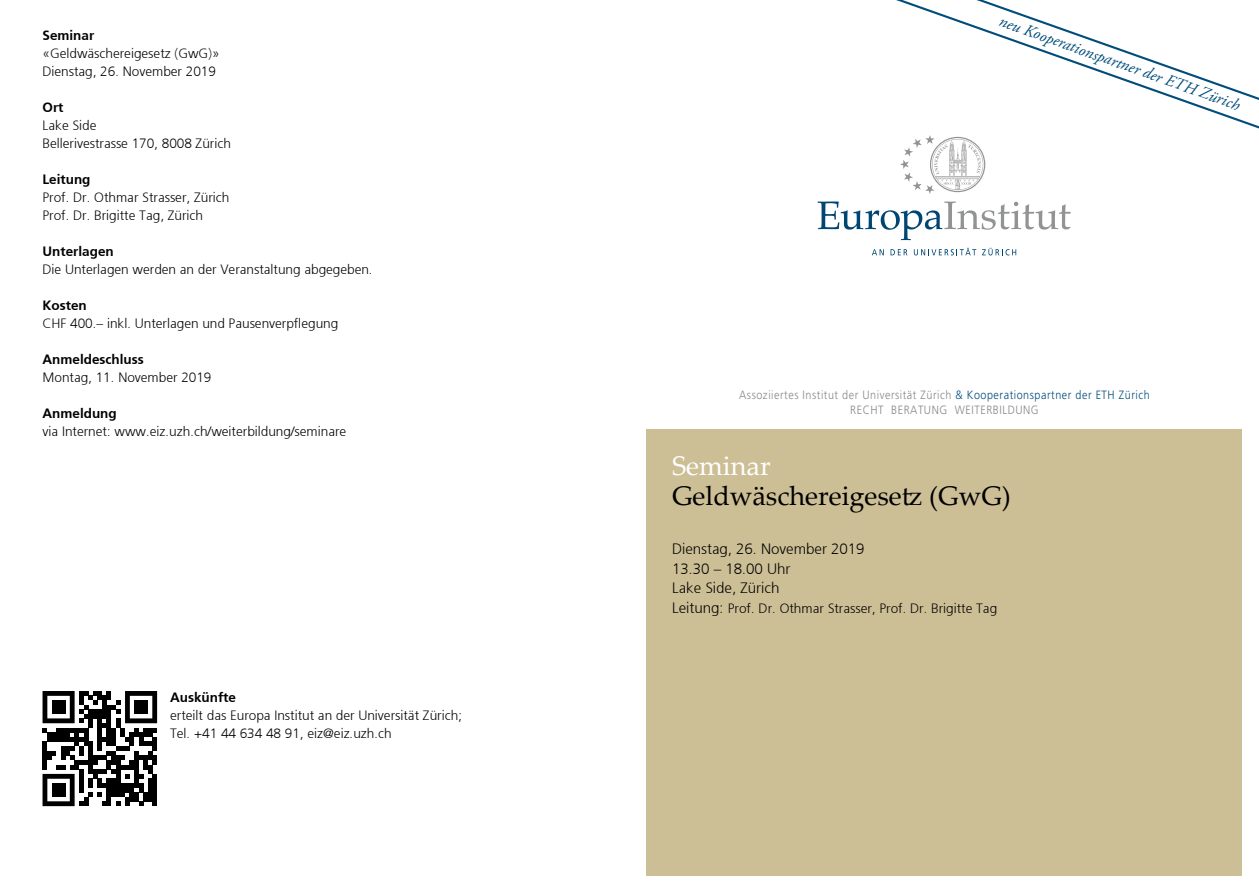
<style>
.page{position:relative;width:1259px;height:893px;background:#fff}
.page>*{position:absolute;margin:0;border:0;box-sizing:border-box;transform-origin:0 0}
.t1{font:27px "Palatino Linotype";color:#000}
.t2{font:27px "Palatino Linotype";color:#fff}
.t3{font:italic 16.5px "Adobe Garamond Pro";color:#004c7a}
.t4{font:300 15px/19.5px "Frutiger 45";color:#000}
.t5{font:300 13.5px/18px "Frutiger 45";color:#000}
.t6{font:300 13.5px "Frutiger 45";color:#000}
.t7{font:300 12px/15px "Frutiger LT Pro";letter-spacing:.05em;color:#87888a;text-align:center;scale:.9 1}
.s1{color:#004c7a}
.s2{font-size:15px}
</style>
<div class="page">
<div style="left:646px;top:429px;width:596px;height:447px;background:#ccbe95"></div>
<svg style="left:817px;top:201px;width:253px;height:39px"></svg>
<svg style="left:872px;top:249px;width:11px;height:6px"></svg>
<svg style="left:890px;top:249px;width:17px;height:6px"></svg>
<svg style="left:914px;top:248px;width:62px;height:7px"></svg>
<svg style="left:982px;top:248px;width:34px;height:7px"></svg>
<svg style="left:900px;top:135px;width:85px;height:59px"></svg>
<svg style="left:896px;top:0;width:363px;height:128px"></svg>
<svg style="left:976px;top:0;width:283px;height:100px"></svg>
<svg style="left:43px;top:691px;width:114px;height:115px"></svg>
<div style="left:52px;top:700px;width:13px;height:14px;background:#000"></div>
<div style="left:134px;top:700px;width:14px;height:14px;background:#000"></div>
<div style="left:52px;top:783px;width:13px;height:14px;background:#000"></div>
<p class="t6" style="left:43px;top:27px;width:53px">Seminar</p>
<p class="t5" style="left:43px;top:44px;width:179px">«Geldwäschereigesetz (GwG)»<br>Dienstag, 26. November 2019</p>
<p class="t6" style="left:43px;top:99px;width:23px">Ort</p>
<p class="t5" style="left:43px;top:116px;width:190px">Lake Side<br>Bellerivestrasse 170, 8008 Zürich</p>
<p class="t6" style="left:43px;top:171px;width:50px">Leitung</p>
<p class="t5" style="left:43px;top:188px;width:188px">Prof. Dr. Othmar Strasser, Zürich<br>Prof. Dr. Brigitte Tag, Zürich</p>
<p class="t6" style="left:43px;top:243px;width:73px">Unterlagen</p>
<p class="t5" style="left:43px;top:260px;width:332px">Die Unterlagen werden an der Veranstaltung abgegeben.</p>
<p class="t6" style="left:43px;top:297px;width:46px">Kosten</p>
<p class="t5" style="left:43px;top:314px;width:297px">CHF 400.– inkl. Unterlagen und Pausenverpflegung</p>
<p class="t6" style="left:43px;top:351px;width:103px">Anmeldeschluss</p>
<p class="t5" style="left:43px;top:368px;width:170px">Montag, 11. November 2019</p>
<p class="t6" style="left:43px;top:405px;width:76px">Anmeldung</p>
<p class="t5" style="left:43px;top:422px;width:305px">via Internet: www.eiz.uzh.ch/weiterbildung/seminare</p>
<p class="t6" style="left:170px;top:689px;width:67px">Auskünfte</p>
<p class="t5" style="left:170px;top:707px;width:293px">erteilt das Europa Institut an der Universität Zürich;<br>Tel. +41 44 634 48 91, eiz@eiz.uzh.ch</p>
<p class="t3" style="left:1003px;top:10px;width:256px;rotate:20deg">neu Kooperationspartner der ETH Zürich</p>
<p class="t7" style="left:739px;top:387px;width:458px">Assoziiertes Institut der Universität Zürich <span class="s1">&amp; Kooperationspartner der ETH Zürich<br></span>RECHT BERATUNG WEITERBILDUNG</p>
<h1 class="t2" style="left:672px;top:446px;width:100px">Seminar</h1>
<h1 class="t1" style="left:672px;top:476px;width:340px">Geldwäschereigesetz (GwG)</h1>
<p class="t4" style="left:672px;top:539px;width:194px">Dienstag, 26. November 2019<br>13.30 – 18.00 Uhr<br>Lake Side, Zürich</p>
<p class="t5" style="left:672px;top:599px;width:327px"><span class="s2">Leitung:</span> Prof. Dr. Othmar Strasser, Prof. Dr. Brigitte Tag</p>
</div>
